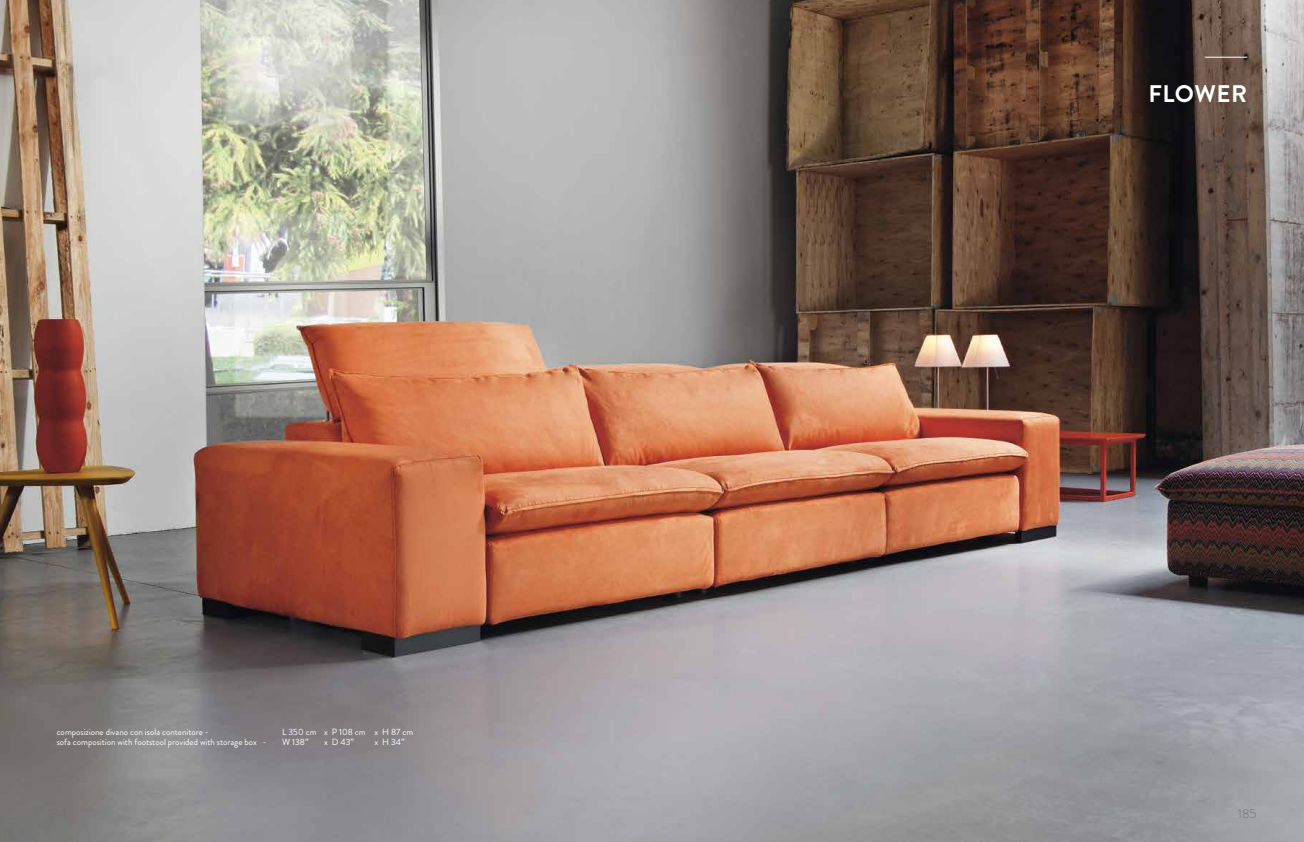
<style>
.page{position:relative;width:1304px;height:842px;background:#fff}
.page>*{position:absolute;margin:0;border:0;box-sizing:border-box;transform-origin:0 0}
.t1{font:700 24px "Brandon Grotesque";letter-spacing:.015em;color:#fff}
.t2{font:300 13px "Brandon Grotesque";color:#707172}
.t3{font:9px/10px "Brandon Grotesque";color:#fff}
</style>
<div class="page">
<img style="left:0;top:0;width:1304px;height:842px">
<hr style="left:1205px;top:57px;width:42px;height:1px;background:#fff">
<p class="t3" style="left:57px;top:727px;width:211px">composizione divano con isola contenitore -<br>sofa composition with footstool provided with storage box -</p>
<p class="t3" style="left:282px;top:727px;width:36px">L 350 cm<br>W 138”</p>
<p class="t3" style="left:374px;top:727px;width:40px">x H 87 cm x H 34”</p>
<p class="t3" style="left:324px;top:727px;width:43px">x P 108 cm x D 43”</p>
<h1 class="t1" style="left:1148px;top:77px;width:100px">FLOWER</h1>
<h2 class="t2" style="left:1238px;top:805px;width:20px">185</h2>
</div>
